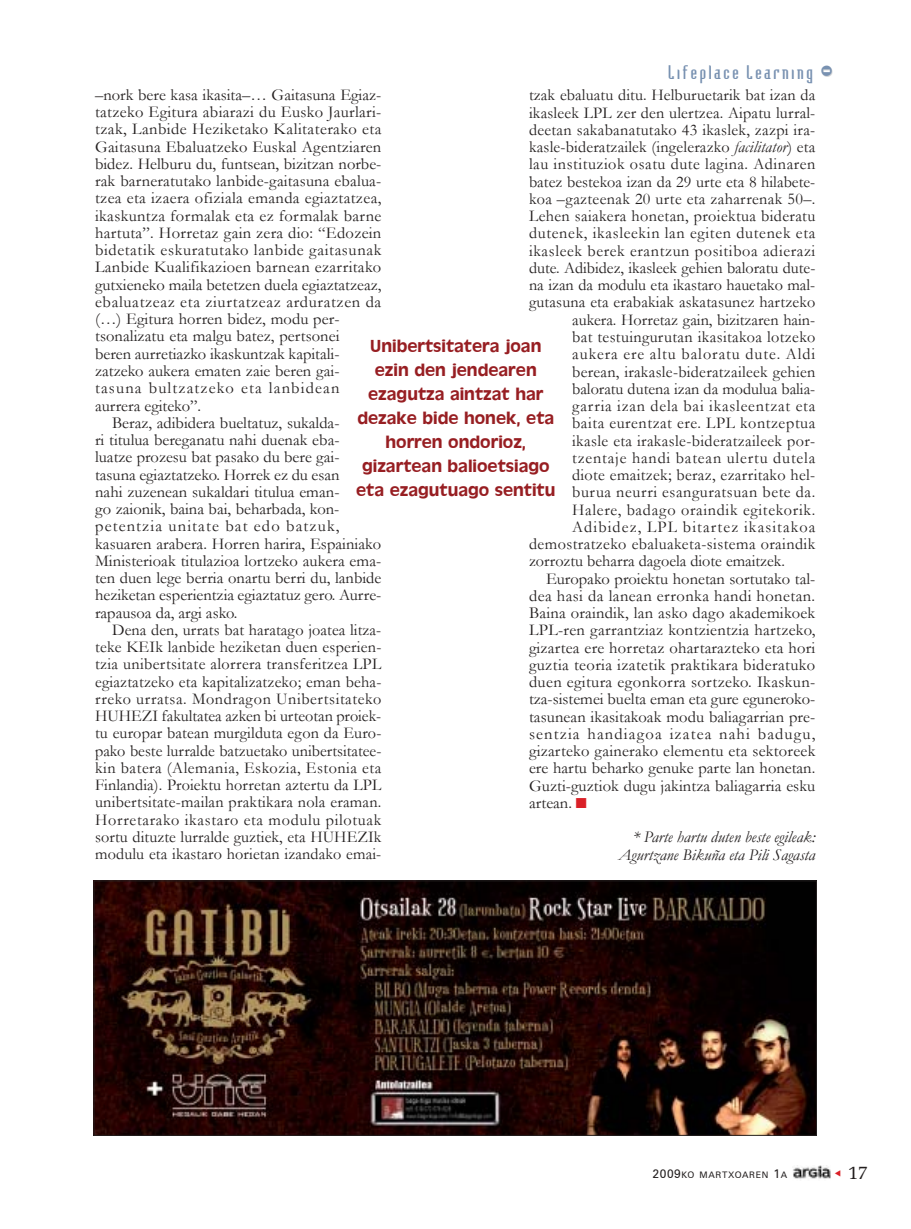
<style>
.page{position:relative;width:911px;height:1229px;background:#fff}
.page>*{position:absolute;margin:0;border:0;box-sizing:border-box;transform-origin:0 0}
.t1{font:19.5px "Memoir";color:#231f1f}
.t2{font:18px/24px "Antique Olive";color:#971e22;text-align:center}
.t3{font:18px "Bodiac";letter-spacing:.145em;color:#7891b1}
.t4{font:16.5px "Garamond";letter-spacing:.015em;color:#231f1f}
.t5{font:16.5px "Garamond";letter-spacing:.035em;color:#231f1f}
.t6{font:16.5px "Garamond";letter-spacing:.07em;color:#231f1f}
.t7{font:16.5px "Garamond";letter-spacing:.045em;color:#231f1f}
.t8{font:16.5px "Garamond";letter-spacing:.04em;color:#231f1f}
.t9{font:italic 16.5px/17.2px "Garamond";color:#231f1f;text-align:right}
.t10{font:16.5px "Garamond";letter-spacing:.05em;color:#231f1f}
.t11{font:16.5px "Garamond";letter-spacing:.055em;color:#231f1f}
.t12{font:16.5px "Garamond";letter-spacing:.06em;color:#231f1f}
.t13{font:9px "Zurich BT";letter-spacing:.075em;color:#231f1f}
.s1{font-size:30px}
.s2{font-style:italic}
.s3{color:#da2027}
.s4{font-size:12px}
</style>
<div class="page">
<img style="left:793px;top:1165px;width:37px;height:14px">
<img style="left:96px;top:882px;width:718px;height:251px">
<div style="left:94px;top:880px;width:722px;height:255px;border:1px solid #231f1f"></div>
<p class="t3" style="left:668px;top:65px;width:167px">Lifeplace Learning <span class="s1">-</span></p>
<p class="t4" style="left:95px;top:86px;width:288px">ñnork bere kasa ikasitañÖ Gaitasuna Egiaz-</p>
<p class="t4" style="left:95px;top:103px;width:288px">tatzeko Egitura abiarazi du Eusko Jaurlari-</p>
<p class="t4" style="left:95px;top:120px;width:288px">tzak, Lanbide Heziketako Kalitaterako eta</p>
<p class="t4" style="left:95px;top:137px;width:288px">Gaitasuna Ebaluatzeko Euskal Agentziaren</p>
<p class="t4" style="left:95px;top:155px;width:288px">bidez. Helburu du, funtsean, bizitzan norbe-</p>
<p class="t4" style="left:95px;top:172px;width:288px">rak barneratutako lanbide-gaitasuna ebalua-</p>
<p class="t4" style="left:95px;top:189px;width:288px">tzea eta izaera ofiziala emanda egiaztatzea,</p>
<p class="t4" style="left:95px;top:206px;width:288px">ikaskuntza formalak eta ez formalak barne</p>
<p class="t4" style="left:95px;top:224px;width:288px">hartutaî. Horretaz gain zera dio: ìEdozein</p>
<p class="t5" style="left:95px;top:241px;width:288px">bidetatik eskuratutako lanbide gaitasunak</p>
<p class="t4" style="left:95px;top:258px;width:288px">Lanbide Kualifikazioen barnean ezarritako</p>
<p class="t4" style="left:95px;top:275px;width:288px">gutxieneko maila betetzen duela egiaztatzeaz,</p>
<p class="t8" style="left:95px;top:293px;width:288px">ebaluatzeaz eta ziurtatzeaz arduratzen da</p>
<p class="t4" style="left:95px;top:310px;width:246px">(Ö) Egitura horren bidez, modu per-</p>
<p class="t4" style="left:95px;top:327px;width:246px">tsonalizatu eta malgu batez, pertsonei</p>
<p class="t4" style="left:95px;top:344px;width:246px">beren aurretiazko ikaskuntzak kapitali-</p>
<p class="t4" style="left:95px;top:362px;width:246px">zatzeko aukera ematen zaie beren gai-</p>
<p class="t6" style="left:95px;top:379px;width:246px">tasuna bultzatzeko eta lanbidean</p>
<p class="t4" style="left:95px;top:396px;width:108px">aurrera egitekoî.</p>
<p class="t4" style="left:112px;top:413px;width:229px">Beraz, adibidera bueltatuz, sukalda-</p>
<p class="t4" style="left:95px;top:431px;width:246px">ri titulua bereganatu nahi duenak eba-</p>
<p class="t4" style="left:95px;top:448px;width:246px">luatze prozesu bat pasako du bere gai-</p>
<p class="t4" style="left:95px;top:465px;width:246px">tasuna egiaztatzeko. Horrek ez du esan</p>
<p class="t4" style="left:95px;top:482px;width:246px">nahi zuzenean sukaldari titulua eman-</p>
<p class="t4" style="left:95px;top:500px;width:246px">go zaionik, baina bai, beharbada, kon-</p>
<p class="t6" style="left:95px;top:517px;width:246px">petentzia unitate bat edo batzuk,</p>
<p class="t4" style="left:95px;top:534px;width:288px">kasuaren arabera. Horren harira, Espainiako</p>
<p class="t4" style="left:95px;top:551px;width:288px">Ministerioak titulazioa lortzeko aukera ema-</p>
<p class="t4" style="left:95px;top:569px;width:288px">ten duen lege berria onartu berri du, lanbide</p>
<p class="t4" style="left:95px;top:586px;width:288px">heziketan esperientzia egiaztatuz gero. Aurre-</p>
<p class="t4" style="left:95px;top:603px;width:144px">rapausoa da, argi asko.</p>
<p class="t4" style="left:112px;top:620px;width:271px">Dena den, urrats bat haratago joatea litza-</p>
<p class="t4" style="left:95px;top:638px;width:288px">teke KEIk lanbide heziketan duen esperien-</p>
<p class="t4" style="left:95px;top:655px;width:288px">tzia unibertsitate alorrera transferitzea LPL</p>
<p class="t4" style="left:95px;top:672px;width:288px">egiaztatzeko eta kapitalizatzeko; eman beha-</p>
<p class="t5" style="left:95px;top:689px;width:288px">rreko urratsa. Mondragon Unibertsitateko</p>
<p class="t4" style="left:95px;top:707px;width:288px">HUHEZI fakultatea azken bi urteotan proiek-</p>
<p class="t4" style="left:95px;top:724px;width:288px">tu europar batean murgilduta egon da Euro-</p>
<p class="t4" style="left:95px;top:741px;width:288px">pako beste lurralde batzuetako unibertsitatee-</p>
<p class="t5" style="left:95px;top:758px;width:288px">kin batera (Alemania, Eskozia, Estonia eta</p>
<p class="t4" style="left:95px;top:776px;width:288px">Finlandia). Proiektu horretan aztertu da LPL</p>
<p class="t4" style="left:95px;top:793px;width:288px">unibertsitate-mailan praktikara nola eraman.</p>
<p class="t7" style="left:95px;top:810px;width:288px">Horretarako ikastaro eta modulu pilotuak</p>
<p class="t4" style="left:95px;top:827px;width:288px">sortu dituzte lurralde guztiek, eta HUHEZIk</p>
<p class="t4" style="left:95px;top:845px;width:288px">modulu eta ikastaro horietan izandako emai-</p>
<p class="t4" style="left:529px;top:86px;width:288px">tzak ebaluatu ditu. Helburuetarik bat izan da</p>
<p class="t4" style="left:529px;top:103px;width:288px">ikasleek LPL zer den ulertzea. Aipatu lurral-</p>
<p class="t4" style="left:529px;top:121px;width:288px">deetan sakabanatutako 43 ikaslek, zazpi ira-</p>
<p class="t4" style="left:529px;top:138px;width:288px">kasle-bideratzailek (ingelerazko <span class="s2">facilitator</span>) eta</p>
<p class="t5" style="left:529px;top:155px;width:288px">lau instituziok osatu dute lagina. Adinaren</p>
<p class="t4" style="left:529px;top:172px;width:288px">batez bestekoa izan da 29 urte eta 8 hilabete-</p>
<p class="t4" style="left:529px;top:190px;width:288px">koa ñgazteenak 20 urte eta zaharrenak 50ñ.</p>
<p class="t4" style="left:529px;top:207px;width:288px">Lehen saiakera honetan, proiektua bideratu</p>
<p class="t7" style="left:529px;top:224px;width:288px">dutenek, ikasleekin lan egiten dutenek eta</p>
<p class="t8" style="left:529px;top:241px;width:288px">ikasleek berek erantzun positiboa adierazi</p>
<p class="t4" style="left:529px;top:259px;width:288px">dute. Adibidez, ikasleek gehien baloratu dute-</p>
<p class="t4" style="left:529px;top:276px;width:288px">na izan da modulu eta ikastaro hauetako mal-</p>
<p class="t4" style="left:529px;top:293px;width:288px">gutasuna eta erabakiak askatasunez hartzeko</p>
<p class="t4" style="left:572px;top:310px;width:244px">aukera. Horretaz gain, bizitzaren hain-</p>
<p class="t4" style="left:572px;top:328px;width:245px">bat testuingurutan ikasitakoa lotzeko</p>
<p class="t12" style="left:572px;top:345px;width:245px">aukera ere altu baloratu dute. Aldi</p>
<p class="t4" style="left:572px;top:362px;width:245px">berean, irakasle-bideratzaileek gehien</p>
<p class="t4" style="left:572px;top:379px;width:244px">baloratu dutena izan da modulua balia-</p>
<p class="t10" style="left:572px;top:397px;width:245px">garria izan dela bai ikasleentzat eta</p>
<p class="t5" style="left:572px;top:414px;width:245px">baita eurentzat ere. LPL kontzeptua</p>
<p class="t4" style="left:572px;top:431px;width:245px">ikasle eta irakasle-bideratzaileek por-</p>
<p class="t11" style="left:572px;top:448px;width:245px">tzentaje handi batean ulertu dutela</p>
<p class="t4" style="left:572px;top:466px;width:245px">diote emaitzek; beraz, ezarritako hel-</p>
<p class="t5" style="left:572px;top:483px;width:245px">burua neurri esanguratsuan bete da.</p>
<p class="t7" style="left:572px;top:500px;width:245px">Halere, badago oraindik egitekorik.</p>
<p class="t6" style="left:572px;top:517px;width:245px">Adibidez, LPL bitartez ikasitakoa</p>
<p class="t4" style="left:529px;top:535px;width:288px">demostratzeko ebaluaketa-sistema oraindik</p>
<p class="t4" style="left:529px;top:552px;width:257px">zorroztu beharra dagoela diote emaitzek.</p>
<p class="t4" style="left:546px;top:569px;width:271px">Europako proiektu honetan sortutako tal-</p>
<p class="t4" style="left:529px;top:586px;width:288px">dea hasi da lanean erronka handi honetan.</p>
<p class="t4" style="left:529px;top:604px;width:288px">Baina oraindik, lan asko dago akademikoek</p>
<p class="t4" style="left:529px;top:621px;width:288px">LPL-ren garrantziaz kontzientzia hartzeko,</p>
<p class="t4" style="left:529px;top:638px;width:288px">gizartea ere horretaz ohartarazteko eta hori</p>
<p class="t4" style="left:529px;top:655px;width:288px">guztia teoria izatetik praktikara bideratuko</p>
<p class="t4" style="left:529px;top:673px;width:288px">duen egitura egonkorra sortzeko. Ikaskun-</p>
<p class="t4" style="left:529px;top:690px;width:288px">tza-sistemei buelta eman eta gure eguneroko-</p>
<p class="t4" style="left:529px;top:707px;width:288px">tasunean ikasitakoak modu baliagarrian pre-</p>
<p class="t6" style="left:529px;top:724px;width:288px">sentzia handiagoa izatea nahi badugu,</p>
<p class="t4" style="left:529px;top:742px;width:288px">gizarteko gainerako elementu eta sektoreek</p>
<p class="t4" style="left:529px;top:759px;width:288px">ere hartu beharko genuke parte lan honetan.</p>
<p class="t4" style="left:529px;top:776px;width:288px">Guzti-guztiok dugu jakintza baliagarria esku</p>
<p class="t4" style="left:529px;top:793px;width:59px">artean. <span class="s3">■</span></p>
<p class="t9" style="left:618px;top:829px;width:198px">* Parte hartu duten beste egileak:<br>Agurtzane BikuÒa eta Pili Sagasta</p>
<p class="t2" style="left:356px;top:335px;width:201px">Unibertsitatera joan ezin den jendearen ezagutza aintzat har dezake bide honek, eta horren ondorioz, gizartean balioetsiago eta ezagutuago sentitu</p>
<p class="t13" style="left:652px;top:1169px;width:136px"><span class="s4">2009</span>KO MARTXOAREN <span class="s4">1</span>A</p>
<p class="t1" style="left:847px;top:1161px;width:22px">17</p>
</div>
